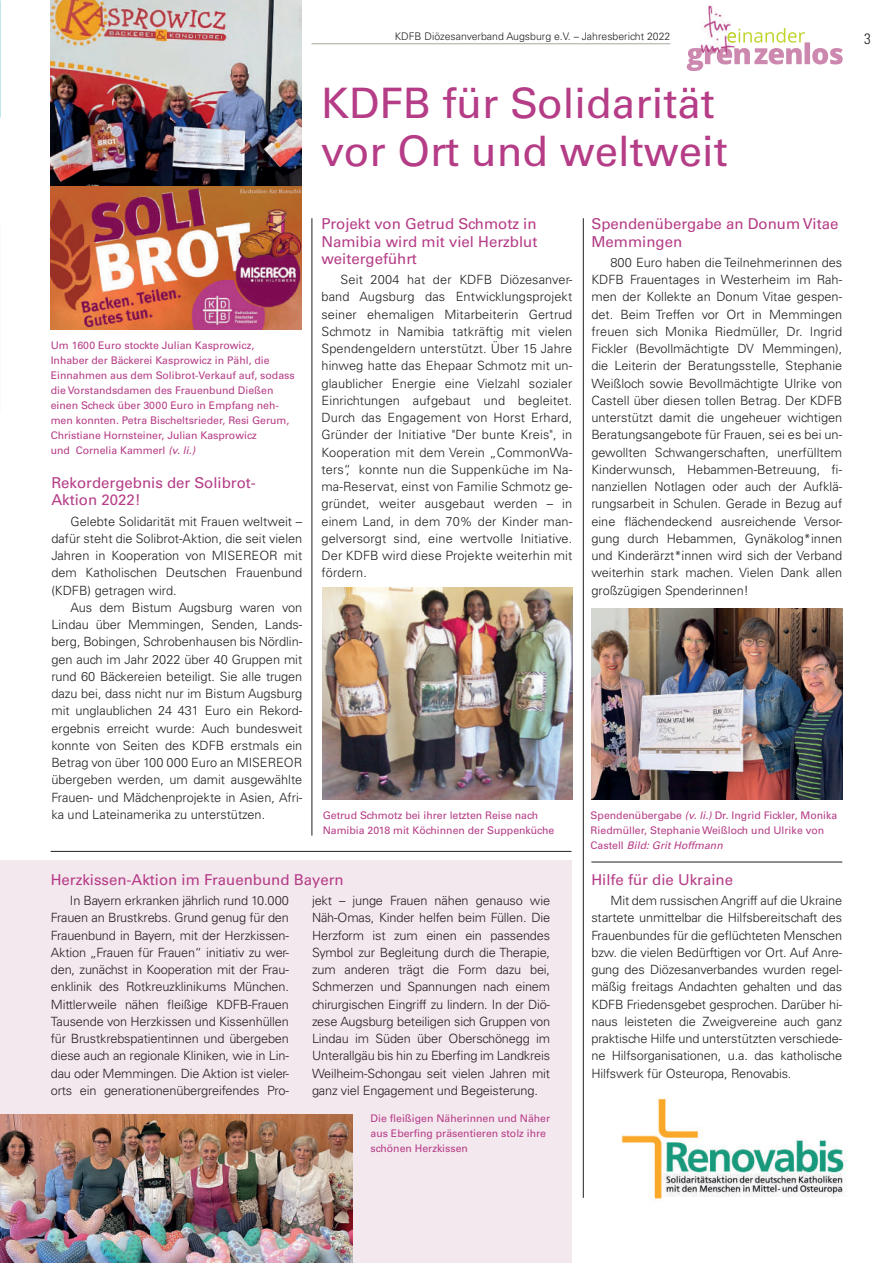
<style>
.page{position:relative;width:893px;height:1263px;background:#fff}
.page>*{position:absolute;margin:0;border:0;box-sizing:border-box;transform-origin:0 0}
.t1{font:42px/48px "Univers";color:#b53c86}
.t2{font:15px/17.2px "Univers";color:#b53c86}
.t3{font:300 condensed 15px "Univers";color:#231f20}
.t4{font:300 12.75px/17.2px "Univers";letter-spacing:-.005em;color:#231f20;text-align:justify}
.t5{font:10.5px/15px "Univers";color:#b53c86}
.t6{font:300 10.5px "Univers";color:#231f20}
.s1{font-style:italic}
</style>
<div class="page">
<hr style="left:311px;top:43px;width:359px;height:1px;background:#a5aa9f">
<img style="left:621px;top:1098px;width:225px;height:103px">
<div style="left:0;top:861px;width:572px;height:402px;background:#f4e8ef"></div>
<img style="left:0;top:1114px;width:352px;height:149px">
<img style="left:51px;top:0;width:251px;height:187px">
<img style="left:51px;top:187px;width:251px;height:142px">
<hr style="left:312px;top:218px;width:1px;height:618px;background:#231f20">
<hr style="left:583px;top:218px;width:1px;height:980px;background:#231f20">
<hr style="left:591px;top:862px;width:251px;height:1px;background:#231f20">
<hr style="left:51px;top:851px;width:520px;height:1px;background:#231f20">
<img style="left:592px;top:609px;width:251px;height:190px">
<img style="left:323px;top:588px;width:249px;height:211px">
<img style="left:703px;top:5px;width:28px;height:23px">
<svg style="left:687px;top:28px;width:155px;height:43px"></svg>
<p class="t6" style="left:395px;top:30px;width:277px">KDFB Diözesanverband Augsburg e.V. – Jahresbericht 2022</p>
<p class="t3" style="left:864px;top:30px;width:8px">3</p>
<h1 class="t1" style="left:321px;top:79px;width:408px">KDFB für Solidarität vor Ort und weltweit</h1>
<p class="t5" style="left:51px;top:338px;width:245px">Um 1600 Euro stockte Julian Kasprowicz, Inhaber der Bäckerei Kasprowicz in Pähl, die Einnahmen aus dem Solibrot-Verkauf auf, sodass die Vorstandsdamen des Frauenbund Dießen einen Scheck über 3000 Euro in Empfang neh&shy;men konnten. Petra Bischeltsrieder, Resi Gerum, Christiane Hornsteiner, Julian Kasprowicz<br>und Cornelia Kammerl <span class="s1">(v. li.)</span></p>
<p class="t2" style="left:51px;top:474px;width:206px">Rekordergebnis der Solibrot-<br>Aktion 2022!</p>
<p class="t4" style="left:51px;top:512px;width:252px;text-indent:19px">Gelebte Solidarität mit Frauen weltweit – dafür steht die Solibrot-Aktion, die seit vielen Jahren in Kooperation von MISEREOR mit dem Katholischen Deutschen Frauenbund (KDFB) getragen wird.</p>
<p class="t4" style="left:51px;top:599px;width:252px;text-indent:19px">Aus dem Bistum Augsburg waren von Lindau über Memmingen, Senden, Lands&shy;berg, Bobingen, Schrobenhausen bis Nördlin&shy;gen auch im Jahr 2022 über 40 Gruppen mit rund 60 Bäckereien beteiligt. Sie alle trugen dazu bei, dass nicht nur im Bistum Augsburg mit unglaublichen 24 431 Euro ein Rekord&shy;ergebnis erreicht wurde: Auch bundesweit konnte von Seiten des KDFB erstmals ein Betrag von über 100 000 Euro an MISEREOR übergeben werden, um damit ausgewählte Frauen- und Mädchenprojekte in Asien, Afri&shy;ka und Lateinamerika zu unterstützen.</p>
<p class="t2" style="left:321px;top:215px;width:217px;text-align:justify">Projekt von Getrud Schmotz in Namibia wird mit viel Herzblut weitergeführt</p>
<p class="t4" style="left:321px;top:271px;width:252px;text-indent:19px">Seit 2004 hat der KDFB Diözesanver&shy;band Augsburg das Entwicklungsprojekt seiner ehemaligen Mitarbeiterin Gertrud Schmotz in Namibia tatkräftig mit vielen Spendengeldern unterstützt. Über 15 Jahre hinweg hatte das Ehepaar Schmotz mit un&shy;glaublicher Energie eine Vielzahl sozialer Einrichtungen aufgebaut und begleitet.<br>Durch das Engagement von Horst Erhard, Gründer der Initiative "Der bunte Kreis", in Kooperation mit dem Verein „CommonWa&shy;ters“, konnte nun die Suppenküche im Na&shy;ma-Reservat, einst von Familie Schmotz ge&shy;gründet, weiter ausgebaut werden – in einem Land, in dem 70% der Kinder man&shy;gelversorgt sind, eine wertvolle Initiative.<br>Der KDFB wird diese Projekte weiterhin mit fördern.</p>
<p class="t2" style="left:591px;top:215px;width:249px">Spendenübergabe an Donum Vitae<br>Memmingen</p>
<p class="t4" style="left:591px;top:254px;width:252px;text-indent:19px">800 Euro haben die Teilnehmerinnen des KDFB Frauentages in Westerheim im Rah&shy;men der Kollekte an Donum Vitae gespen&shy;det. Beim Treffen vor Ort in Memmingen freuen sich Monika Riedmüller, Dr. Ingrid Fickler (Bevollmächtigte DV Memmingen), die Leiterin der Beratungsstelle, Stephanie Weißloch sowie Bevollmächtigte Ulrike von Castell über diesen tollen Betrag. Der KDFB unterstützt damit die ungeheuer wichtigen Beratungsangebote für Frauen, sei es bei un&shy;gewollten Schwangerschaften, unerfülltem Kinderwunsch, Hebammen-Betreuung, fi&shy;nanziellen Notlagen oder auch der Aufklä&shy;rungsarbeit in Schulen. Gerade in Bezug auf eine flächendeckend ausreichende Versor&shy;gung durch Hebammen, Gynäkolog*innen und Kinderärzt*innen wird sich der Verband weiterhin stark machen. Vielen Dank allen großzügigen Spenderinnen!</p>
<p class="t5" style="left:323px;top:808px;width:233px">Getrud Schmotz bei ihrer letzten Reise nach<br>Namibia 2018 mit Köchinnen der Suppenküche</p>
<p class="t5" style="left:591px;top:808px;width:248px">Spendenübergabe <span class="s1">(v. li.)</span> Dr. Ingrid Fickler, Monika<br>Riedmüller, Stephanie Weißloch und Ulrike von<br>Castell <span class="s1">Bild: Grit Hoffmann</span></p>
<p class="t2" style="left:51px;top:871px;width:295px">Herzkissen-Aktion im Frauenbund Bayern</p>
<p class="t4" style="left:51px;top:892px;width:240px;text-indent:19px">In Bayern erkranken jährlich rund 10.000<br>Frauen an Brustkrebs. Grund genug für den Frauenbund in Bayern, mit der Herzkissen-Aktion „Frauen für Frauen“ initiativ zu wer&shy;den, zunächst in Kooperation mit der Frau&shy;enklinik des Rotkreuzklinikums München.<br>Mittlerweile nähen fleißige KDFB-Frauen Tausende von Herzkissen und Kissenhüllen für Brustkrebspatientinnen und übergeben diese auch an regionale Kliniken, wie in Lin&shy;dau oder Memmingen. Die Aktion ist vieler&shy;orts ein generationenübergreifendes Pro-</p>
<p class="t4" style="left:312px;top:892px;width:240px">jekt – junge Frauen nähen genauso wie Näh-Omas, Kinder helfen beim Füllen. Die Herzform ist zum einen ein passendes Symbol zur Begleitung durch die Therapie, zum anderen trägt die Form dazu bei, Schmerzen und Spannungen nach einem chirurgischen Eingriff zu lindern. In der Diö&shy;zese Augsburg beteiligen sich Gruppen von Lindau im Süden über Oberschönegg im Unterallgäu bis hin zu Eberfing im Landkreis Weilheim-Schongau seit vielen Jahren mit ganz viel Engagement und Begeisterung.</p>
<p class="t5" style="left:370px;top:1111px;width:181px">Die fleißigen Näherinnen und Näher aus Eberfing präsentieren stolz ihre schönen Herzkissen</p>
<p class="t2" style="left:591px;top:871px;width:143px">Hilfe für die Ukraine</p>
<p class="t4" style="left:591px;top:892px;width:252px;text-indent:19px">Mit dem russischen Angriff auf die Ukraine startete unmittelbar die Hilfsbereitschaft des Frauenbundes für die geflüchteten Menschen bzw. die vielen Bedürftigen vor Ort. Auf Anre&shy;gung des Diözesanverbandes wurden regel&shy;mäßig freitags Andachten gehalten und das KDFB Friedensgebet gesprochen. Darüber hi&shy;naus leisteten die Zweigvereine auch ganz praktische Hilfe und unterstützten verschiede&shy;ne Hilfsorganisationen, u.a. das katholische Hilfswerk für Osteuropa, Renovabis.</p>
</div>
